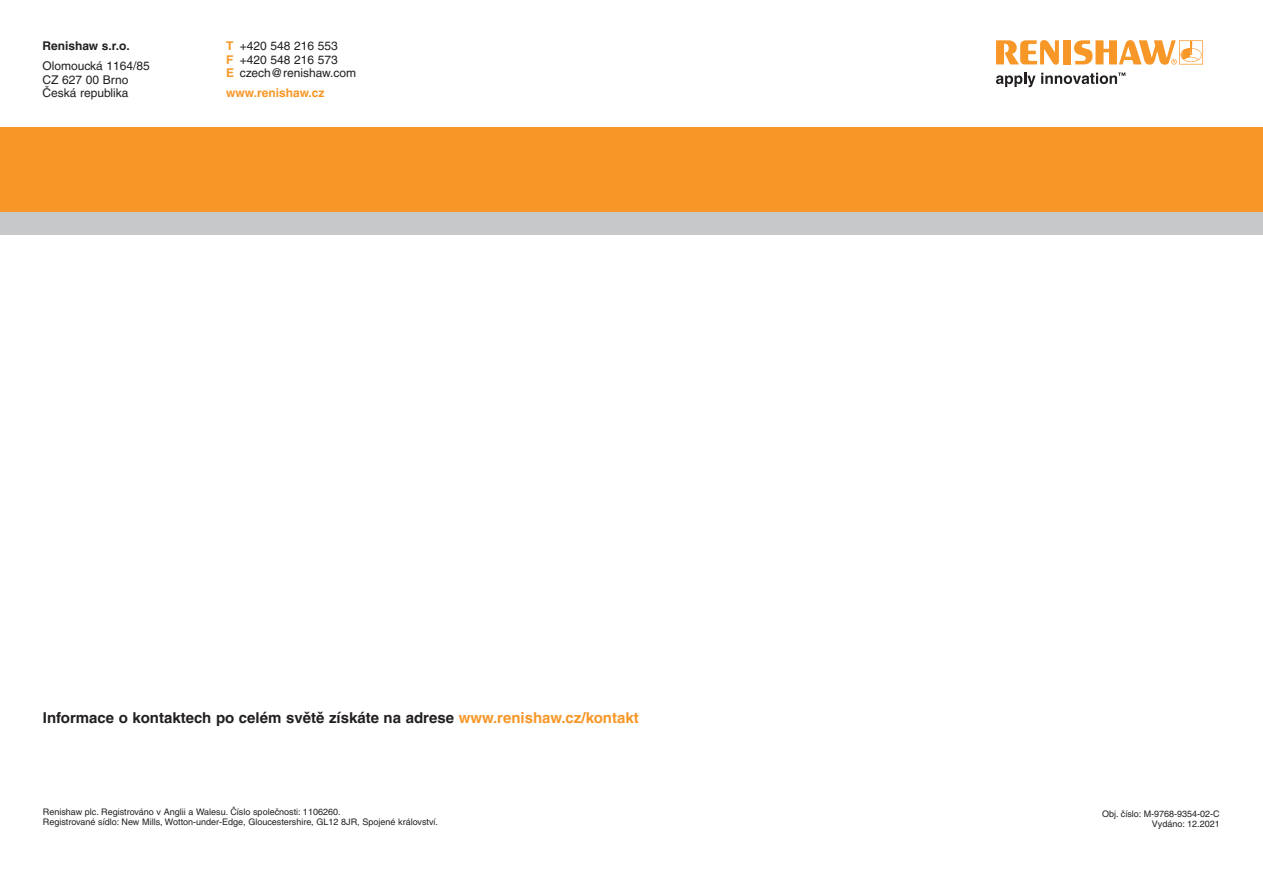
<style>
.page{position:relative;width:1263px;height:893px;background:#fff}
.page>*{position:absolute;margin:0;border:0;box-sizing:border-box;transform-origin:0 0}
.Running_head_and_hea{font:700 15px "Helvetica LT Pro";color:#231f20}
.Drawing_and_table_8{font:12px "Helvetica LT Pro";color:#231f20}
.Drawing_and_table_8-2{font:700 12px "Helvetica LT Pro";color:#f79727}
.Drawing_and_table_8-3{font:700 12px "Helvetica LT Pro";color:#231f20}
.Back_page_Company_re{font:9px "Helvetica LT Pro";color:#231f20}
.s1{font-weight:700;color:#f79727}
.s2{color:#f79727}
</style>
<div class="page">
<div style="left:0;top:128px;width:1263px;height:85px;background:#f79727"></div>
<div style="left:0;top:212px;width:1263px;height:22px;background:#c7c8ca"></div>
<svg style="left:996px;top:73px;width:39px;height:14px"></svg>
<svg style="left:996px;top:40px;width:63px;height:25px"></svg>
<div style="left:1063px;top:40px;width:8px;height:24px;background:#f79727"></div>
<svg style="left:1074px;top:40px;width:129px;height:25px"></svg>
<svg style="left:1041px;top:73px;width:84px;height:11px"></svg>
<p class="Drawing_and_table_8-3" style="left:42px;top:39px;width:89px">Renishaw s.r.o.</p>
<p class="Drawing_and_table_8" style="left:42px;top:59px;width:109px">Olomoucká 1164/85</p>
<p class="Drawing_and_table_8" style="left:42px;top:72px;width:88px">CZ 627 00 Brno</p>
<p class="Drawing_and_table_8" style="left:42px;top:86px;width:88px">Česká republika</p>
<p class="Drawing_and_table_8-2" style="left:226px;top:39px;width:9px">T</p>
<p class="Drawing_and_table_8" style="left:240px;top:39px;width:100px">+420 548 216 553</p>
<p class="Drawing_and_table_8-2" style="left:226px;top:52px;width:9px">F</p>
<p class="Drawing_and_table_8" style="left:240px;top:53px;width:100px">+420 548 216 573</p>
<p class="Drawing_and_table_8" style="left:226px;top:66px;width:131px"><span class="s1">E</span> czech@renishaw.com</p>
<p class="Drawing_and_table_8-2" style="left:226px;top:86px;width:100px">www.renishaw.cz</p>
<p class="Running_head_and_hea" style="left:43px;top:709px;width:597px">Informace o kontaktech po celém světě získáte na adrese <span class="s2">www.renishaw.cz/kontakt</span></p>
<p class="Back_page_Company_re" style="left:43px;top:806px;width:299px">Renishaw plc. Registrováno v Anglii a Walesu. Číslo společnosti: 1106260.</p>
<p class="Back_page_Company_re" style="left:43px;top:817px;width:397px">Registrované sídlo: New Mills, Wotton-under-Edge, Gloucestershire, GL12 8JR, Spojené království.</p>
<p class="Back_page_Company_re" style="left:1102px;top:808px;width:119px">Obj. číslo: M-9768-9354-02-C</p>
<p class="Back_page_Company_re" style="left:1152px;top:819px;width:69px">Vydáno: 12.2021</p>
</div>
